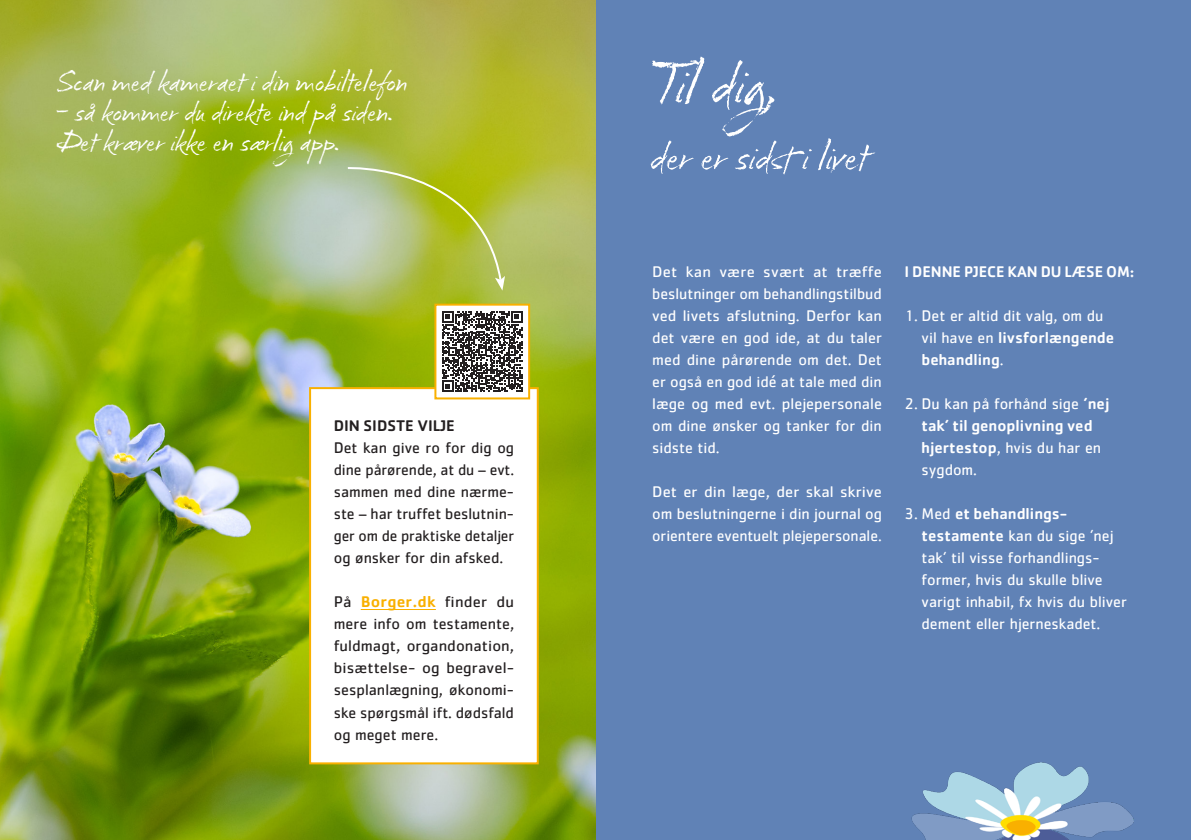
<style>
.page{position:relative;width:1191px;height:840px;background:#fff}
.page>*{position:absolute;margin:0;border:0;box-sizing:border-box;transform-origin:0 0}
.t1{font:30px "Fugu";color:#fff}
.t2{font:16px/22px "Cachet Std";color:#fff;text-align:justify;scale:1.04 1}
.t3{font:16px/22px "Cachet Std";color:#fff}
.t4{font:16px/22px "Cachet Std";color:#231f20;text-align:justify;scale:1.04 1}
.t5{font:16px/22px "Cachet Std";color:#231f20;text-align:justify}
.t6{font:500 16px "Cachet Std";color:#fff}
.t7{font:500 16px "Cachet Std";color:#231f20}
.s1{font-weight:500;color:#f9b000}
.s2{font-weight:500}
</style>
<div class="page">
<div style="left:595px;top:0;width:596px;height:839px;background:#6082b6"></div>
<img style="left:911px;top:762px;width:223px;height:77px">
<svg style="left:651px;top:57px;width:224px;height:117px"></svg>
<img style="left:0;top:0;width:595px;height:839px">
<div style="left:310px;top:388px;width:228px;height:375px;background:#fff"></div>
<hr style="left:361px;top:608px;width:75px;height:1px;background:#f9b000">
<div style="left:309px;top:387px;width:230px;height:377px;border:2px solid #f9b000"></div>
<div style="left:435px;top:304px;width:94px;height:94px;background:#fff"></div>
<svg style="left:442px;top:311px;width:80px;height:80px"></svg>
<div style="left:434px;top:303px;width:96px;height:96px;border:2px solid #f9b000"></div>
<svg style="left:346px;top:163px;width:159px;height:127px;background:#b3c15c"></svg>
<p class="t1" style="left:57px;top:62px;width:352px">Scan med kameraet i din mobiltelefon</p>
<p class="t1" style="left:57px;top:92px;width:338px">– så kommer du direkte ind på siden.</p>
<p class="t1" style="left:57px;top:122px;width:284px">Det kræver ikke en særlig app.</p>
<p class="t7" style="left:334px;top:415px;width:122px">DIN SIDSTE VILJE</p>
<p class="t5" style="left:334px;top:436px;width:182px">Det kan give ro for dig og dine pårørende, at du – evt. sammen med dine nærme&shy;ste – har truffet beslutnin&shy;ger om de praktiske detaljer og ønsker for din afsked.</p>
<p class="t4" style="left:334px;top:590px;width:175px">På <span class="s1">Borger.dk</span> finder du mere info om testamente, fuldmagt, organdonation, bisættelse- og begravel&shy;sesplanlægning, økonomi&shy;ske spørgsmål ift. dødsfald og meget mere.</p>
<p class="t2" style="left:652px;top:260px;width:222px">Det kan være svært at træffe beslutninger om behandlingstilbud ved livets afslutning. Derfor kan det være en god ide, at du taler med dine pårørende om det. Det er også en god idé at tale med din læge og med evt. plejepersonale om dine ønsker og tanker for din sidste tid.</p>
<p class="t2" style="left:652px;top:480px;width:222px">Det er din læge, der skal skrive om beslutningerne i din journal og orientere eventuelt plejepersonale.</p>
<p class="t6" style="left:904px;top:261px;width:231px">I DENNE PJECE KAN DU LÆSE OM:</p>
<p class="t3" style="left:921px;top:304px;width:194px;text-indent:-17px">1. Det er altid dit valg, om du vil have en <span class="s2">livsforlængende behandling</span>.</p>
<p class="t3" style="left:921px;top:392px;width:189px;text-indent:-17px">2. Du kan på forhånd sige <span class="s2">’nej tak’ til genoplivning ved hjertestop</span>, hvis du har en sygdom.</p>
<p class="t3" style="left:921px;top:502px;width:207px;text-indent:-17px">3. Med <span class="s2">et behandlings&shy;testamente</span> kan du sige ’nej tak’ til visse forhandlings&shy;former, hvis du skulle blive varigt inhabil, fx hvis du bliver dement eller hjerneskadet.</p>
</div>
